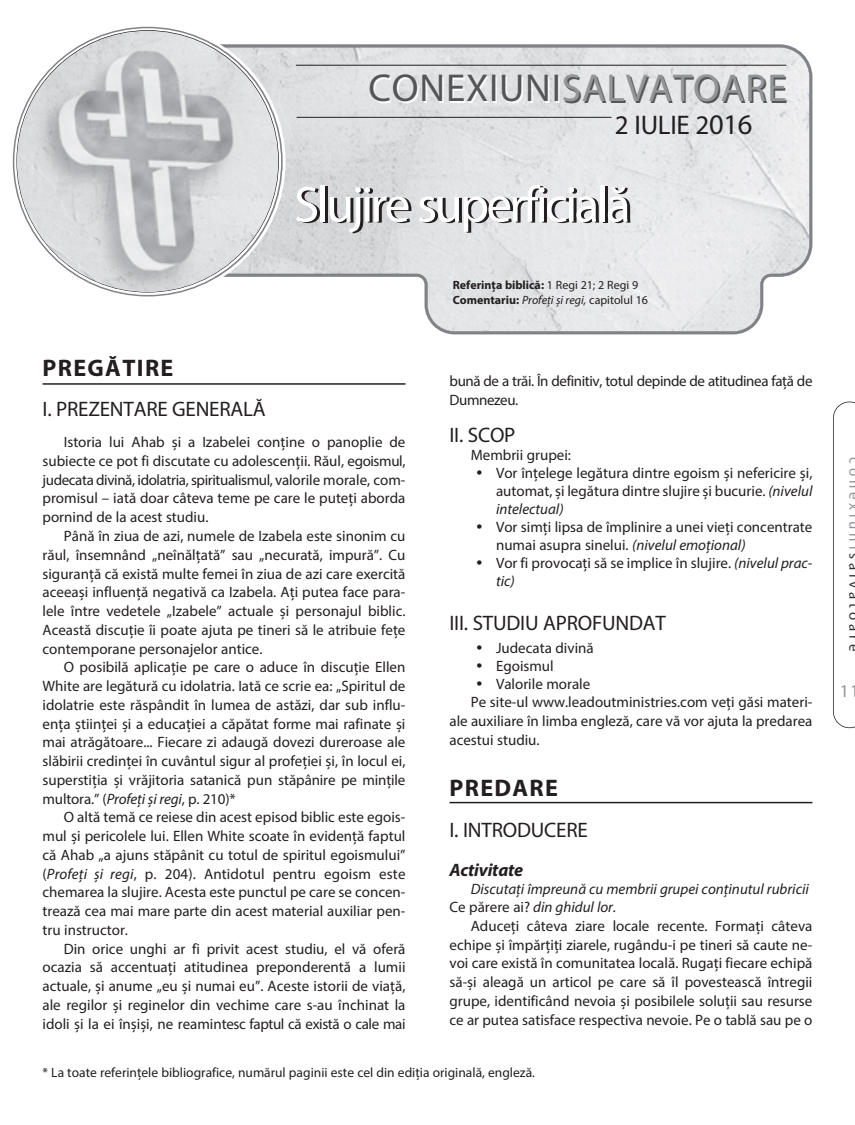
<style>
.page{position:relative;width:855px;height:1125px;background:#fff}
.page>*{position:absolute;margin:0;border:0;box-sizing:border-box;transform-origin:0 0}
.t1{font:51px "Myriad Pro";letter-spacing:-.05em;color:#231f20}
.t2{font:39px "Myriad Pro";letter-spacing:.02em;color:#545557}
.t3{font:27px "Myriad Pro";letter-spacing:-.01em;color:#231f20}
.t4{font:700 24px "Myriad Pro";letter-spacing:.055em;color:#231f20}
.t5{font:21px "Myriad Pro";letter-spacing:-.01em;color:#231f20}
.t6{font:italic 700 18px "Myriad Pro";letter-spacing:-.01em;color:#231f20}
.t7{font:18px "Myriad Pro";color:#939598}
.t8{font:15px/18.8px "Myriad Pro";color:#231f20;text-align:justify}
.t9{font:italic 15px/18px "Myriad Pro";color:#231f20}
.t10{font:15px/18.8px "Myriad Pro";letter-spacing:-.025em;color:#231f20}
.t11{font:15px "Myriad Pro";letter-spacing:.255em;color:#343334}
.t12{font:13.5px "Myriad Pro";color:#231f20}
.t13{font:700 12px/15px "Myriad Pro";color:#231f20}
.s1{color:#fff}
.s2{font-size:28.5px}
.s3{font-style:italic}
.s4{font-weight:400}
.s5{font-weight:400;font-style:italic}
.s6{font-size:21px}
.s7{font-style:normal}
.s8{color:#939598}
</style>
<div class="page">
<svg style="left:285px;top:44px;width:527px;height:290px;background:#e1e2e4"></svg>
<svg style="left:12px;top:26px;width:273px;height:271px"></svg>
<svg style="left:13px;top:27px;width:269px;height:269px"></svg>
<svg style="left:16px;top:30px;width:263px;height:262px"></svg>
<img style="left:17px;top:31px;width:261px;height:261px;border-radius:50%">
<hr style="left:43px;top:383px;width:362px;height:2px;background:#231f20">
<hr style="left:449px;top:802px;width:363px;height:1px;background:#231f20">
<svg style="left:833px;top:401px;width:22px;height:327px"></svg>
<hr style="left:296px;top:117px;width:315px;height:1px;background:#231f20">
<hr style="left:296px;top:65px;width:490px;height:1px;background:#231f20">
<h2 class="t2" style="left:370px;top:74px;width:419px"><span class="s1">CONEXIUNI</span>SALVATOARE</h2>
<h3 class="t3" style="left:615px;top:114px;width:139px">2 IULIE 2<span class="s2">016</span></h3>
<h1 class="t1" style="left:297px;top:186px;width:338px">Slujire superficială</h1>
<h3 class="t4" style="left:43px;top:359px;width:132px">PREGĂTIRE</h3>
<h3 class="t5" style="left:43px;top:400px;width:225px">I. PREZENTARE GENERALĂ</h3>
<p class="t8" style="left:43px;top:434px;width:364px;text-indent:21px">Istoria lui Ahab și a Izabelei conține o panoplie de subiecte ce pot fi discutate cu adolescenții. Răul, egoismul, judecata divină, idolatria, spiritualismul, va lorile morale, com&shy;promisul – iată doar câteva te me pe care le puteți aborda pornind de la acest studiu.</p>
<p class="t8" style="left:43px;top:528px;width:364px;text-indent:21px">Până în ziua de azi, numele de Izabela este sinonim cu răul, însemnând „neînălțată” sau „necurată, impură”. Cu siguranță că există multe femei în ziua de azi care exercită aceeași influență negativă ca Izabela. Ați putea face para&shy;lele între vedetele „Iza bele” actuale și personajul biblic.<br>Această dis cuție îi poate ajuta pe tineri să le atribuie fețe contemporane personajelor antice.</p>
<p class="t8" style="left:43px;top:659px;width:364px;text-indent:21px">O posibilă aplicație pe care o aduce în discuție Ellen White are legătură cu idolatria. Iată ce scrie ea: „Spiritul de idolatrie este răs pândit în lumea de astăzi, dar sub in flu - ența științei și a educației a căpătat forme mai rafinate și mai atrăgătoare... Fie care zi adaugă dovezi dureroase ale slăbirii cre din ței în cuvântul sigur al profeției și, în locul ei, superstiția și vrăjitoria satanică pun stă pâ nire pe mințile multora.” (<span class="s3">Profeți și regi</span>, p. 210)*</p>
<p class="t8" style="left:43px;top:809px;width:364px;text-indent:21px">O altă temă ce reiese din acest episod biblic este egois&shy;mul și pericolele lui. Ellen White scoate în evidență faptul că Ahab „a ajuns stăpânit cu totul de spiritul egoismului” (<span class="s3">Profeți și regi</span>, p. 204). An tidotul pentru egoism este chemarea la slujire. Acesta este punctul pe care se con cen - trează cea mai mare parte din acest material auxiliar pen&shy;tru instructor.</p>
<p class="t8" style="left:43px;top:940px;width:364px;text-indent:21px">Din orice unghi ar fi privit acest studiu, el vă oferă ocazia să accentuați atitudinea preponderentă a lumii actuale, și anume „eu și numai eu”. Aceste istorii de viață, ale regilor și reginelor din vechime care s-au închinat la idoli și la ei înșiși, ne reamin tesc faptul că există o cale mai</p>
<p class="t13" style="left:453px;top:279px;width:197px">Referința biblică: <span class="s4">1 Regi 21; 2 Regi 9<br></span>Comentariu: <span class="s5">Profeți și regi,</span> <span class="s4">capitolul 16</span></p>
<p class="t10" style="left:449px;top:373px;width:364px">bună de a trăi. În de finitiv, totul depinde de atitudinea față de<br>Dumnezeu.</p>
<h3 class="t5" style="left:449px;top:426px;width:67px">II. SCOP</h3>
<p class="t8" style="left:471px;top:446px;width:102px">Membrii grupei:</p>
<p class="t8" style="left:496px;top:465px;width:318px;line-height:18px;text-indent:-20px"><span class="s6">•</span> Vor înțelege legătura dintre egoism și nefericire și, automat, și legătura dintre slujire și bucurie. <span class="s3">(nivelul intelectual)</span></p>
<p class="t8" style="left:496px;top:519px;width:318px;line-height:18px;text-indent:-20px"><span class="s6">•</span> Vor simți lipsa de împlinire a unei vieți concentrate numai asupra sinelui. <span class="s3">(nivelul emo țional)</span></p>
<p class="t8" style="left:496px;top:555px;width:318px;line-height:18px;text-indent:-20px"><span class="s6">•</span> Vor fi provocați să se implice în slujire. <span class="s3">(nivelul prac&shy;tic)</span></p>
<h3 class="t5" style="left:449px;top:615px;width:218px">III. STUDIU APROFUNDAT</h3>
<p class="t8" style="left:476px;top:639px;width:119px"><span class="s6">•</span> Judecata divină</p>
<p class="t8" style="left:476px;top:657px;width:79px"><span class="s6">•</span> Egoismul</p>
<p class="t8" style="left:476px;top:675px;width:115px"><span class="s6">•</span> Valorile morale</p>
<p class="t8" style="left:471px;top:694px;width:343px">Pe site-ul www.leadoutministries.com veți găsi materi-</p>
<p class="t8" style="left:449px;top:713px;width:364px">ale auxiliare în limba engleză, care vă vor ajuta la predarea</p>
<p class="t8" style="left:449px;top:731px;width:92px">acestui studiu.</p>
<h3 class="t4" style="left:449px;top:778px;width:110px">PREDARE</h3>
<h3 class="t5" style="left:449px;top:821px;width:140px">I. INTRODUCERE</h3>
<p class="t6" style="left:449px;top:863px;width:75px">Activitate</p>
<p class="t9" style="left:449px;top:881px;width:361px;text-indent:21px">Discutați împreună cu membrii grupei conținutul rubricii<br><span class="s7">Ce părere ai?</span> din ghidul lor.</p>
<p class="t8" style="left:449px;top:917px;width:364px;text-indent:21px">Aduceți câteva ziare locale recente. Formați câteva echipe și împărțiți ziarele, rugându-i pe tineri să caute ne - voi care există în comunitatea locală. Rugați fiecare echipă să-și aleagă un articol pe care să îl povestească întregii grupe, identificând nevoia și posibilele soluții sau resurse ce ar putea satisface respectiva nevoie. Pe o tablă sau pe o</p>
<p class="t12" style="left:43px;top:1067px;width:494px">* La toate referințele bibliografice, numărul paginii este cel din ediția originală, engleză.</p>
<p class="t11" style="left:860px;top:457px;width:196px;rotate:90deg"><span class="s8">conexiuni</span>salvatoare</p>
<p class="t7" style="left:839px;top:684px;width:21px">11</p>
</div>
